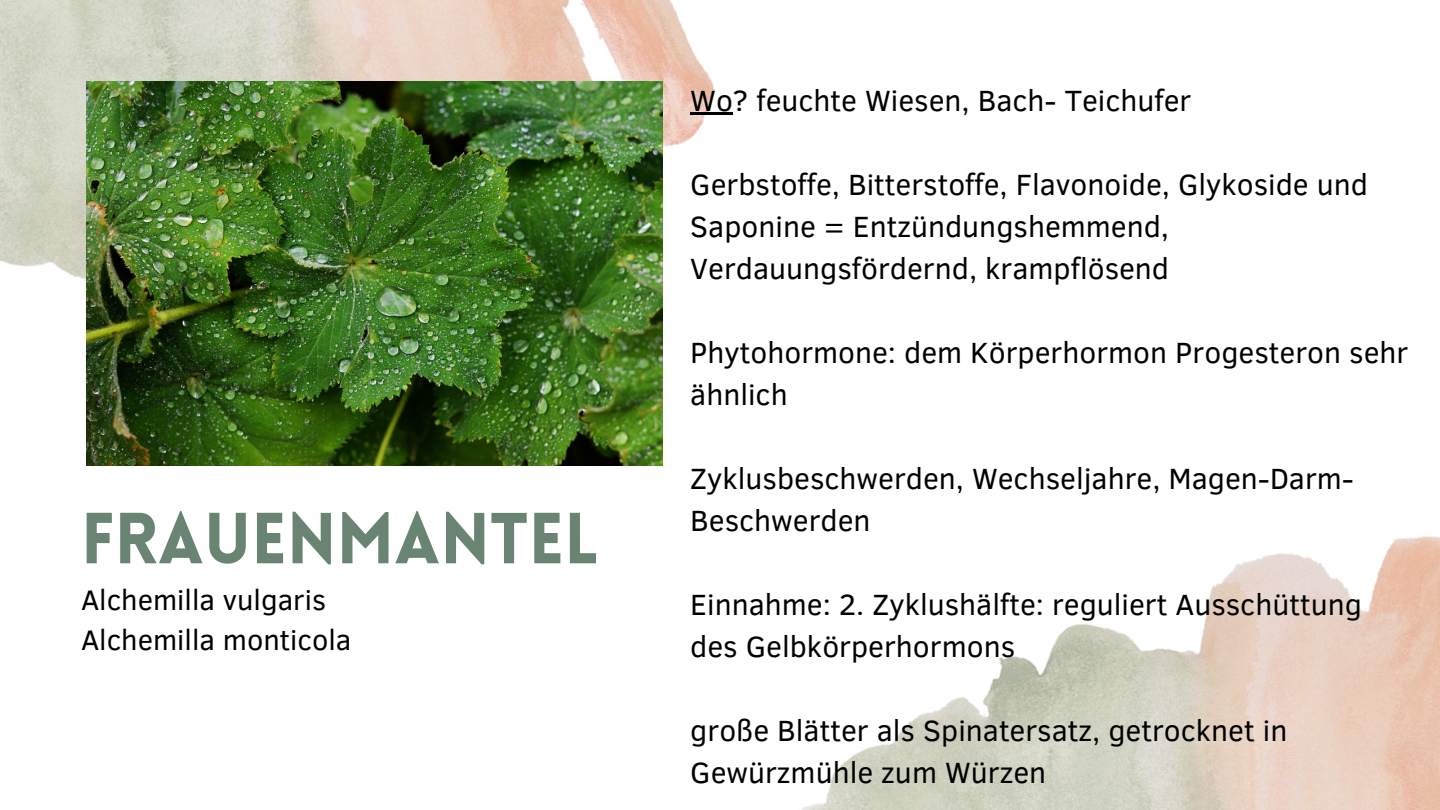
<style>
.page{position:relative;width:1440px;height:810px;background:#fff}
.page>*{position:absolute;margin:0;border:0;box-sizing:border-box;transform-origin:0 0}
.t1{font:900 70.6px "Lovelo";color:#6a8473}
.t2{font:30px/42px "Clear Sans";color:#000}
.t3{font:29px/40.5px "Clear Sans";color:#000}
</style>
<div class="page">
<img style="left:0;top:0;width:715px;height:280px">
<img style="left:801px;top:536px;width:639px;height:274px">
<img style="left:86px;top:81px;width:577px;height:385px">
<svg style="left:690px;top:112px;width:43px;height:4px"></svg>
<h1 class="t1" style="left:81px;top:510px;width:520px">FRAUENMANTEL</h1>
<p class="t3" style="left:81px;top:578px;width:272px">Alchemilla vulgaris<br>Alchemilla monticola</p>
<p class="t2" style="left:690px;top:78px;width:503px">Wo? feuchte Wiesen, Bach- Teichufer</p>
<p class="t2" style="left:690px;top:162px;width:679px">Gerbstoffe, Bitterstoffe, Flavonoide, Glykoside und<br>Saponine = Entzündungshemmend,<br>Verdauungsfördernd, krampflösend</p>
<p class="t2" style="left:690px;top:330px;width:720px">Phytohormone: dem Körperhormon Progesteron sehr ähnlich</p>
<p class="t2" style="left:690px;top:456px;width:665px">Zyklusbeschwerden, Wechseljahre, Magen-Darm-<br>Beschwerden</p>
<p class="t2" style="left:690px;top:582px;width:673px">Einnahme: 2. Zyklushälfte: reguliert Ausschüttung des Gelbkörperhormons</p>
<p class="t2" style="left:690px;top:708px;width:599px">große Blätter als Spinatersatz, getrocknet in<br>Gewürzmühle zum Würzen</p>
</div>
